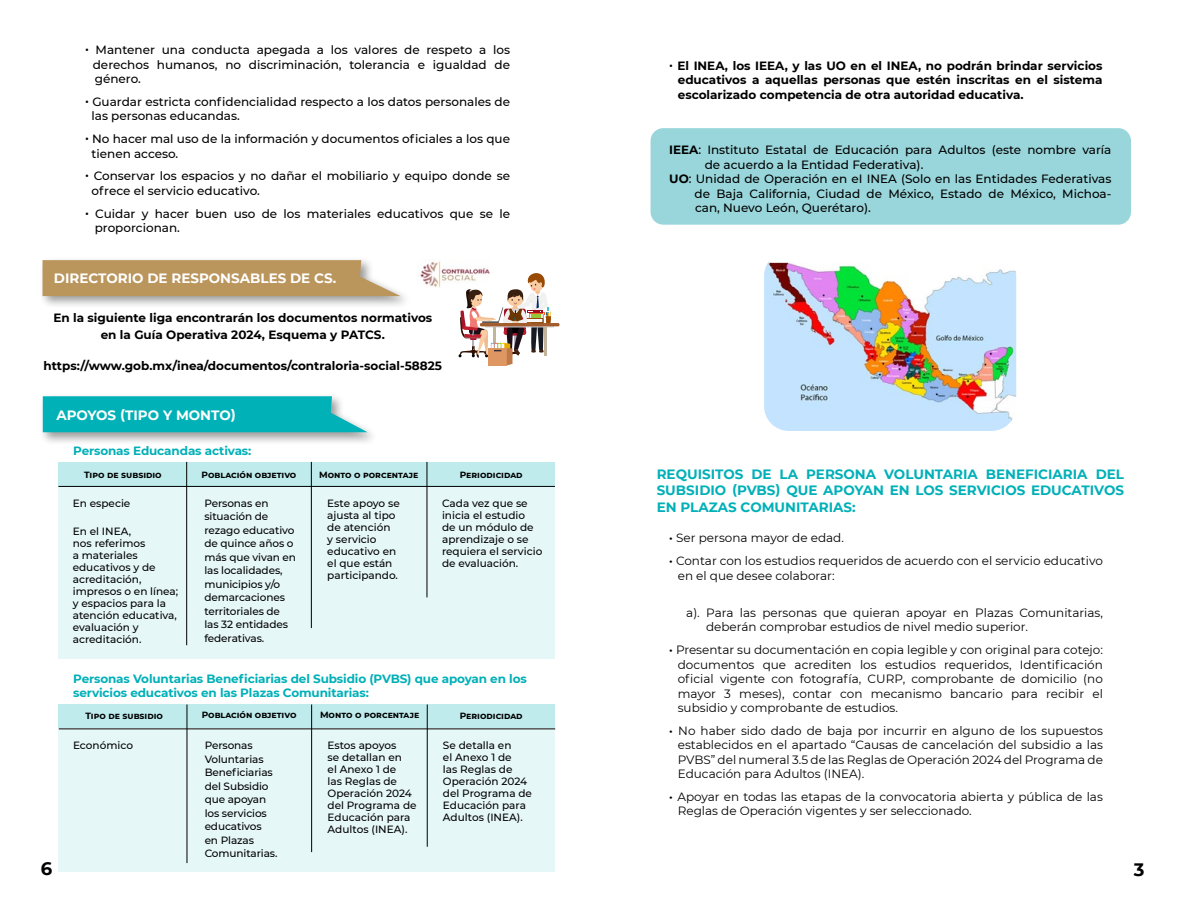
<style>
.page{position:relative;width:1188px;height:918px;background:#fff}
.page>*{position:absolute;margin:0;border:0;box-sizing:border-box;transform-origin:0 0}
.t1{font:700 18px "Montserrat";color:#000}
.t2{font:700 13.5px/16.2px "Montserrat";color:#00b0b8;text-align:justify}
.t3{font:700 13.5px "Montserrat";color:#fff}
.t4{font:12px/14.4px "Montserrat";color:#000}
.t5{font:500 12px/14.4px "Montserrat";color:#000}
.t6{font:700 12px/14.4px "Montserrat";color:#000;text-align:justify}
.t7{font:700 12px/13.6px "Montserrat";letter-spacing:-.01em;color:#00b0b8}
.t8{font:500 10.5px/12px "Montserrat";color:#000}
.t9{font:700 9px "Montserrat";color:#000}
.s1{font-weight:700}
</style>
<div class="page">
<div style="left:651px;top:128px;width:480px;height:97px;background:#99d6db;border-radius:13px"></div>
<img style="left:764px;top:262px;width:252px;height:169px">
<div style="left:58px;top:487px;width:497px;height:172px;background:#e6f7f8"></div>
<div style="left:58px;top:462px;width:497px;height:25px;background:#bfebed"></div>
<hr style="left:186px;top:462px;width:1px;height:183px;background:#000">
<hr style="left:427px;top:462px;width:1px;height:135px;background:#000">
<hr style="left:58px;top:486px;width:497px;height:1px;background:#000">
<hr style="left:311px;top:462px;width:1px;height:166px;background:#000">
<div style="left:39px;top:392px;width:340px;height:53px;background:#000;opacity:.4"></div>
<svg style="left:43px;top:396px;width:325px;height:36px;background:#16b8bc"></svg>
<img style="left:418px;top:261px;width:71px;height:26px">
<div style="left:38px;top:256px;width:374px;height:53px;background:#000;opacity:.4"></div>
<svg style="left:43px;top:260px;width:358px;height:36px;background:#bf9d69"></svg>
<hr style="left:485px;top:326px;width:69px;height:1px;background:#d1d1db">
<hr style="left:480px;top:323px;width:80px;height:3px;background:#a35c2b">
<img style="left:459px;top:271px;width:93px;height:94px">
<div style="left:59px;top:729px;width:496px;height:143px;background:#e6f7f8"></div>
<div style="left:59px;top:705px;width:496px;height:23px;background:#bfebed"></div>
<hr style="left:187px;top:705px;width:1px;height:158px;background:#000">
<hr style="left:427px;top:705px;width:1px;height:142px;background:#000">
<hr style="left:59px;top:729px;width:496px;height:1px;background:#000">
<hr style="left:311px;top:705px;width:1px;height:147px;background:#000">
<p class="t5" style="left:93px;top:42px;width:419px;text-align:justify;text-indent:-8px"><span class="s1">·</span> Mantener una conducta apegada a los valores de respeto a los derechos humanos, no discriminación, tolerancia e igualdad de género.</p>
<p class="t5" style="left:91px;top:94px;width:420px;text-indent:-6px"><span class="s1">·</span> Guardar estricta confidencialidad respecto a los datos personales de las personas educandas.</p>
<p class="t5" style="left:91px;top:131px;width:420px;text-indent:-6px"><span class="s1">·</span> No hacer mal uso de la información y documentos oficiales a los que tienen acceso.</p>
<p class="t5" style="left:91px;top:169px;width:420px;text-indent:-6px"><span class="s1">·</span> Conservar los espacios y no dañar el mobiliario y equipo donde se ofrece el servicio educativo.</p>
<p class="t5" style="left:95px;top:206px;width:417px;text-indent:-10px"><span class="s1">·</span> Cuidar y hacer buen uso de los materiales educativos que se le proporcionan.</p>
<p class="t3" style="left:54px;top:268px;width:284px">DIRECTORIO DE RESPONSABLES DE CS.</p>
<p class="t6" style="left:53px;top:309px;width:380px;line-height:16.5px;text-align:center">En la siguiente liga encontrarán los documentos normativos en la Guía Operativa 2024, Esquema y PATCS.</p>
<p class="t6" style="left:44px;top:358px;width:400px">https://www.gob.mx/inea/documentos/contraloria-social-58825</p>
<p class="t3" style="left:56px;top:405px;width:181px">APOYOS (TIPO Y MONTO)</p>
<p class="t7" style="left:73px;top:443px;width:180px">Personas Educandas activas:</p>
<p class="t9" style="left:84px;top:468px;width:79px">Tipo de subsidio</p>
<p class="t8" style="left:73px;top:496px;width:59px">En especie</p>
<p class="t8" style="left:73px;top:525px;width:107px">En el INEA,<br>nos referimos<br>a materiales educativos y de acreditación, impresos o en línea; y espacios para la atención educativa, evaluación y acreditación.</p>
<p class="t9" style="left:202px;top:468px;width:96px">Población objetivo</p>
<p class="t9" style="left:460px;top:469px;width:65px">Periodicidad</p>
<p class="t8" style="left:204px;top:496px;width:93px;line-height:13.5px">Personas en situación de rezago educativo de quince años o más que vivan en las localidades, municipios y/o demarcaciones territoriales de las 32 entidades federativas.</p>
<p class="t9" style="left:319px;top:468px;width:101px">Monto o porcentaje</p>
<p class="t8" style="left:442px;top:497px;width:102px">Cada vez que se inicia el estudio<br>de un módulo de aprendizaje o se requiera el servicio de evaluación.</p>
<p class="t8" style="left:327px;top:496px;width:74px">Este apoyo se ajusta al tipo de atención<br>y servicio educativo en el que están participando.</p>
<p class="t7" style="left:73px;top:671px;width:455px">Personas Voluntarias Beneficiarias del Subsidio (PVBS) que apoyan en los servicios educativos en las Plazas Comunitarias:</p>
<p class="t9" style="left:85px;top:709px;width:79px">Tipo de subsidio</p>
<p class="t9" style="left:202px;top:709px;width:96px">Población objetivo</p>
<p class="t9" style="left:320px;top:709px;width:101px">Monto o porcentaje</p>
<p class="t9" style="left:460px;top:709px;width:65px">Periodicidad</p>
<p class="t8" style="left:73px;top:739px;width:61px">Económico</p>
<p class="t8" style="left:443px;top:739px;width:91px">Se detalla en<br>el Anexo 1 de<br>las Reglas de<br>Operación 2024 del Programa de<br>Educación para<br>Adultos (INEA).</p>
<p class="t8" style="left:205px;top:738px;width:74px;line-height:13.5px">Personas<br>Voluntarias<br>Beneficiarias del Subsidio que apoyan los servicios educativos en Plazas<br>Comunitarias.</p>
<p class="t8" style="left:328px;top:739px;width:91px">Estos apoyos<br>se detallan en<br>el Anexo 1 de<br>las Reglas de<br>Operación 2024 del Programa de<br>Educación para<br>Adultos (INEA).</p>
<p class="t6" style="left:678px;top:58px;width:426px;text-indent:-9px">· El INEA, los IEEA, y las UO en el INEA, no podrán brindar servicios educativos a aquellas personas que estén inscritas en el sistema escolarizado competencia de otra autoridad educativa.</p>
<p class="t5" style="left:669px;top:142px;width:444px"><span class="s1">IEEA</span>: Instituto Estatal de Educación para Adultos (este nombre varía</p>
<p class="t5" style="left:705px;top:157px;width:220px">de acuerdo a la Entidad Federativa).</p>
<p class="t5" style="left:669px;top:171px;width:444px"><span class="s1">UO</span>: Unidad de Operación en eI INEA (Solo en las Entidades Federativas</p>
<p class="t5" style="left:695px;top:186px;width:418px">de Baja California, Ciudad de México, Estado de México, Michoa-</p>
<p class="t5" style="left:695px;top:200px;width:177px">can, Nuevo León, Querétaro).</p>
<p class="t2" style="left:657px;top:466px;width:469px">REQUISITOS DE LA PERSONA VOLUNTARIA BENEFICIARIA DEL SUBSIDIO (PVBS) QUE APOYAN EN LOS SERVICIOS EDUCATIVOS EN PLAZAS COMUNITARIAS:</p>
<p class="t4" style="left:669px;top:526px;width:435px;line-height:23px"><span class="s1">·</span> Ser persona mayor de edad.<br><span class="s1">·</span> Contar con los estudios requeridos de acuerdo con el servicio educativo</p>
<p class="t4" style="left:678px;top:568px;width:158px">en el que desee colaborar:</p>
<p class="t4" style="left:706px;top:605px;width:398px;text-indent:-20px">a). Para las personas que quieran apoyar en Plazas Comunitarias, deberán comprobar estudios de nivel medio superior.</p>
<p class="t4" style="left:678px;top:643px;width:427px;text-align:justify;text-indent:-9px"><span class="s1">·</span> Presentar su documentación en copia legible y con original para cotejo: documentos que acrediten los estudios requeridos, Identificación oficial vigente con fotografía, CURP, comprobante de domicilio (no mayor 3 meses), contar con mecanismo bancario para recibir el subsidio y comprobante de estudios.</p>
<p class="t4" style="left:678px;top:723px;width:427px;text-align:justify;text-indent:-9px"><span class="s1">·</span> No haber sido dado de baja por incurrir en alguno de los supuestos establecidos en el apartado “Causas de cancelación del subsidio a las PVBS” del numeral 3.5 de las Reglas de Operación 2024 del Programa de Educación para Adultos (INEA).</p>
<p class="t4" style="left:678px;top:789px;width:427px;text-indent:-9px"><span class="s1">·</span> Apoyar en todas las etapas de la convocatoria abierta y pública de las<br>Reglas de Operación vigentes y ser seleccionado.</p>
<h1 class="t1" style="left:41px;top:856px;width:13px">6</h1>
<h1 class="t1" style="left:1134px;top:857px;width:12px">3</h1>
</div>
